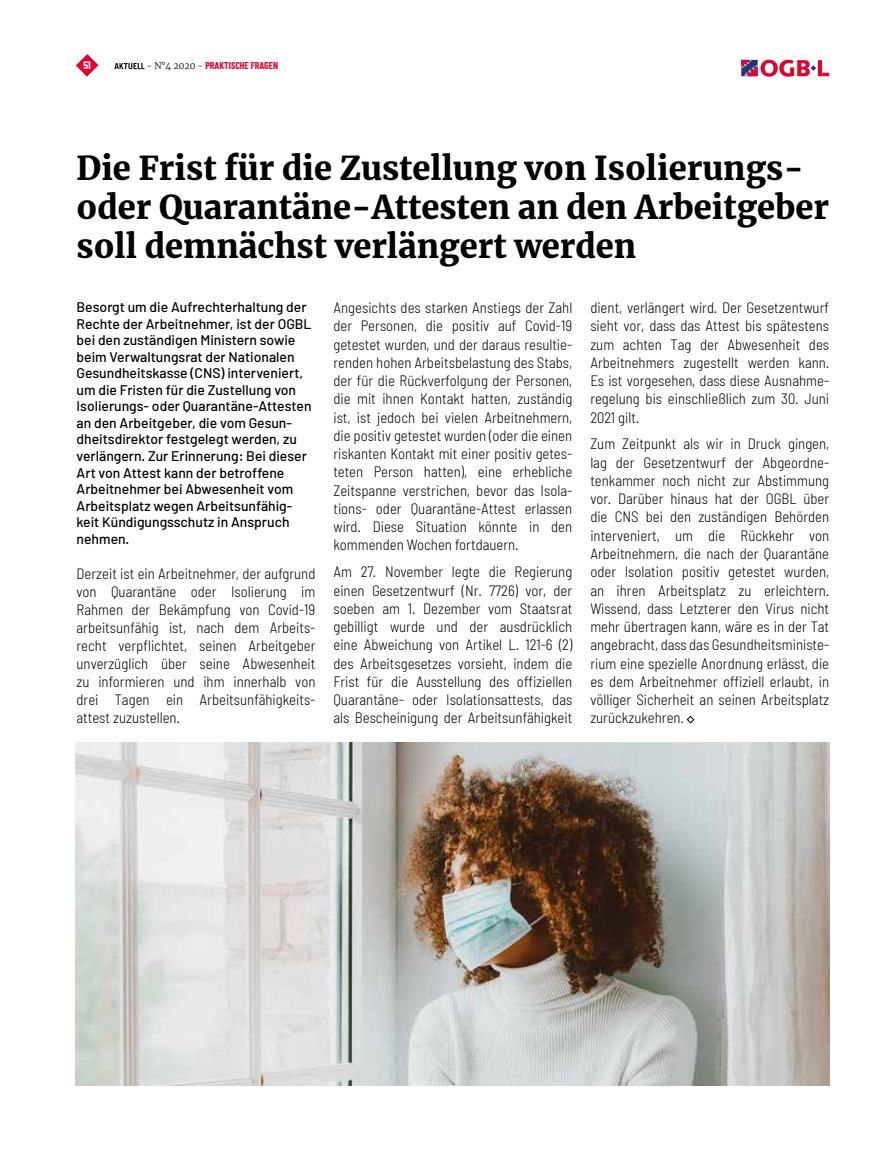
<style>
.page{position:relative;width:893px;height:1149px;background:#fff}
.page>*{position:absolute;margin:0;border:0;box-sizing:border-box;transform-origin:0 0}
.t1{font:900 32.55px/39px "Merriweather";color:#000}
.t2{font:300 semi-condensed 15px/18.3px "Barlow";color:#000;text-align:justify}
.t3{font:500 13.95px/16.5px "Barlow";color:#000}
.t4{font:700 10.5px "Barlow Condensed";color:#fff}
.t5{font:700 9.75px "Barlow Condensed";color:#e4032e}
.s1{font-family:"Merriweather";font-weight:300;font-size:9px;color:#000}
</style>
<div class="page">
<svg style="left:741px;top:60px;width:88px;height:17px"></svg>
<svg style="left:76px;top:54px;width:22px;height:23px"></svg>
<svg style="left:114px;top:63px;width:30px;height:6px"></svg>
<svg style="left:686px;top:715px;width:9px;height:8px"></svg>
<img style="left:76px;top:742px;width:753px;height:342px">
<p class="t4" style="left:83px;top:58px;width:9px">51</p>
<p class="t5" style="left:147px;top:60px;width:133px"><span class="s1">- N°4 2020 -</span> PRAKTISCHE FRAGEN</p>
<h1 class="t1" style="left:77px;top:147px;width:754px">Die Frist für die Zustellung von Isolierungs&shy;oder Quarantäne-Attesten an den Arbeitgeber soll demnächst verlängert werden</h1>
<p class="t3" style="left:77px;top:298px;width:237px">Besorgt um die Aufrechterhaltung der Rechte der Arbeitnehmer, ist der OGBL bei den zuständigen Ministern sowie beim Verwaltungsrat der Nationalen Gesundheitskasse (CNS) interveniert, um die Fristen für die Zustellung von Isolierungs- oder Quarantäne-Attesten an den Arbeitgeber, die vom Gesun&shy;dheitsdirektor festgelegt werden, zu verlängern. Zur Erinnerung: Bei dieser Art von Attest kann der betroffene Arbeitnehmer bei Abwesenheit vom Arbeitsplatz wegen Arbeitsunfähig&shy;keit Kündigungsschutz in Anspruch nehmen.</p>
<p class="t2" style="left:77px;top:564px;width:240px">Derzeit ist ein Arbeitnehmer, der aufgrund von Quarantäne oder Isolierung im Rahmen der Bekämpfung von Covid-19 arbeitsunfähig ist, nach dem Arbeits&shy;recht verpflichtet, seinen Arbeitgeber unverzüglich über seine Abwesenheit zu informieren und ihm innerhalb von drei Tagen ein Arbeitsunfähigkeits&shy;attest zuzustellen.</p>
<p class="t2" style="left:590px;top:298px;width:240px">dient, verlängert wird. Der Gesetzentwurf sieht vor, dass das Attest bis spätestens zum achten Tag der Abwesenheit des Arbeitnehmers zugestellt werden kann.<br>Es ist vorgesehen, dass diese Ausnahme&shy;regelung bis einschließlich zum 30. Juni 2021 gilt.</p>
<p class="t2" style="left:590px;top:434px;width:240px">Zum Zeitpunkt als wir in Druck gingen, lag der Gesetzentwurf der Abgeordne&shy;tenkammer noch nicht zur Abstimmung vor. Darüber hinaus hat der OGBL über die CNS bei den zuständigen Behörden interveniert, um die Rückkehr von Arbeitnehmern, die nach der Quarantäne oder Isolation positiv getestet wurden, an ihren Arbeitsplatz zu erleichtern.<br>Wissend, dass Letzterer den Virus nicht mehr übertragen kann, wäre es in der Tat angebracht, dass das Gesundheitsministe&shy;rium eine spezielle Anordnung erlässt, die es dem Arbeitnehmer offiziell erlaubt, in völliger Sicherheit an seinen Arbeitsplatz zurückzukehren.</p>
<p class="t2" style="left:333px;top:298px;width:240px">Angesichts des starken Anstiegs der Zahl der Personen, die positiv auf Covid-19 getestet wurden, und der daraus resultie&shy;renden hohen Arbeitsbelastung des Stabs, der für die Rückverfolgung der Personen, die mit ihnen Kontakt hatten, zuständig ist, ist jedoch bei vielen Arbeitnehmern, die positiv getestet wurden (oder die einen riskanten Kontakt mit einer positiv getes&shy;teten Person hatten), eine erhebliche Zeitspanne verstrichen, bevor das Isola&shy;tions- oder Quarantäne-Attest erlassen wird. Diese Situation könnte in den kommenden Wochen fortdauern.</p>
<p class="t2" style="left:333px;top:562px;width:240px">Am 27. November legte die Regierung einen Gesetzentwurf (Nr. 7726) vor, der soeben am 1. Dezember vom Staatsrat gebilligt wurde und der ausdrücklich eine Abweichung von Artikel L. 121-6 (2) des Arbeitsgesetzes vorsieht, indem die Frist für die Ausstellung des offiziellen Quarantäne- oder Isolationsattests, das als Bescheinigung der Arbeitsunfähigkeit</p>
</div>
